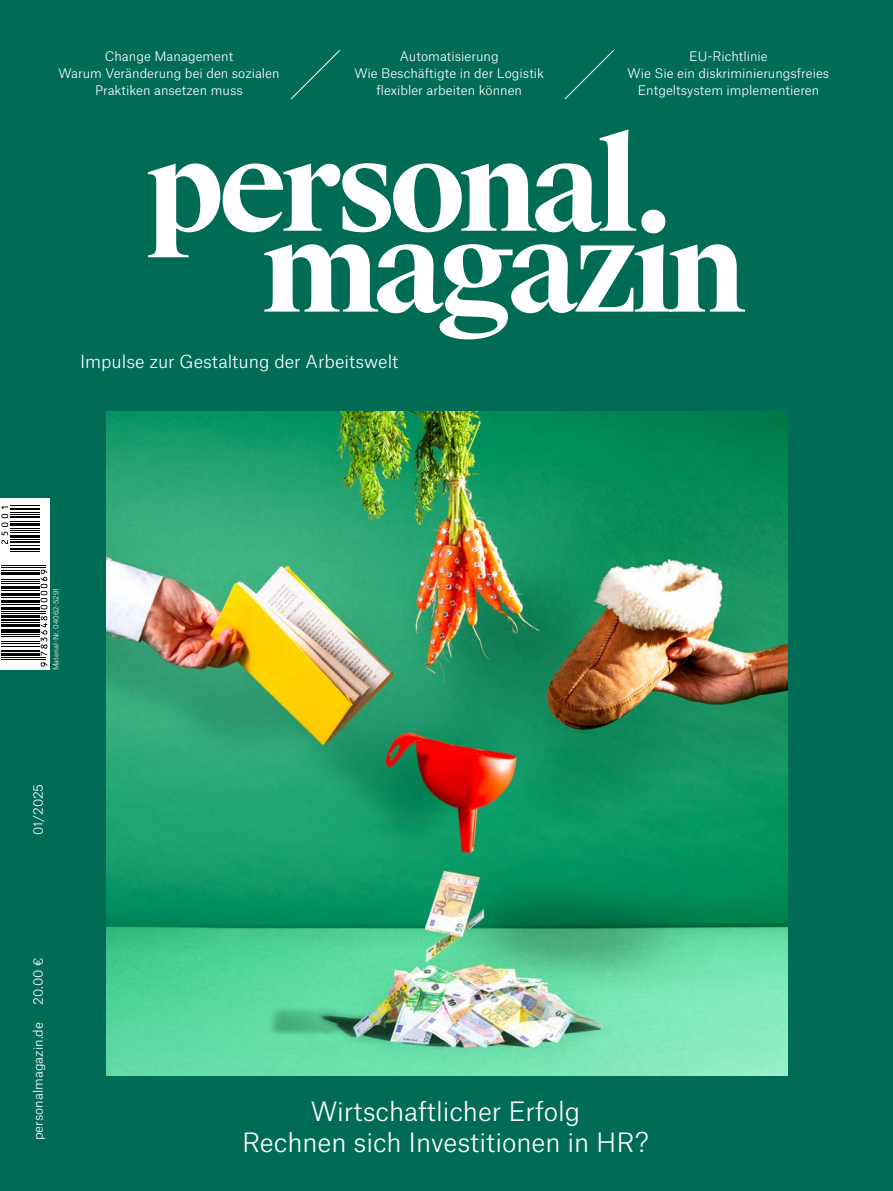
<style>
.page{position:relative;width:893px;height:1191px;background:#006c55}
.page>*{position:absolute;margin:0;border:0;box-sizing:border-box;transform-origin:0 0}
.t1{font:300 25.5px/31.5px "Atlas Grotesk";letter-spacing:-.005em;color:#fff;text-align:center}
.t2{font:300 17.25px "Atlas Grotesk";color:#fff}
.t3{font:300 12.6px/17px "Atlas Grotesk";color:#fff;text-align:center}
.t4{font:300 7.05px "Atlas Grotesk";color:#fff}
</style>
<div class="page">
<svg style="left:290px;top:50px;width:50px;height:50px"></svg>
<svg style="left:564px;top:50px;width:50px;height:50px"></svg>
<div style="left:0;top:498px;width:49px;height:172px;background:#fff"></div>
<hr style="left:1px;top:659px;width:39px;height:1px;background:#000">
<hr style="left:1px;top:657px;width:39px;height:1px;background:#000">
<hr style="left:1px;top:653px;width:39px;height:3px;background:#000">
<hr style="left:1px;top:650px;width:39px;height:2px;background:#000">
<hr style="left:1px;top:646px;width:39px;height:1px;background:#000">
<hr style="left:1px;top:643px;width:39px;height:1px;background:#000">
<hr style="left:1px;top:641px;width:39px;height:1px;background:#000">
<hr style="left:1px;top:636px;width:39px;height:1px;background:#000">
<hr style="left:1px;top:634px;width:39px;height:1px;background:#000">
<hr style="left:1px;top:629px;width:39px;height:4px;background:#000">
<hr style="left:1px;top:624px;width:39px;height:3px;background:#000">
<hr style="left:1px;top:622px;width:39px;height:1px;background:#000">
<hr style="left:1px;top:619px;width:39px;height:2px;background:#000">
<hr style="left:1px;top:615px;width:39px;height:3px;background:#000">
<hr style="left:1px;top:613px;width:39px;height:1px;background:#000">
<hr style="left:1px;top:611px;width:39px;height:1px;background:#000">
<hr style="left:1px;top:607px;width:39px;height:3px;background:#000">
<hr style="left:1px;top:604px;width:39px;height:1px;background:#000">
<hr style="left:1px;top:600px;width:39px;height:2px;background:#000">
<hr style="left:1px;top:597px;width:39px;height:1px;background:#000">
<hr style="left:1px;top:593px;width:39px;height:2px;background:#000">
<hr style="left:1px;top:590px;width:39px;height:1px;background:#000">
<hr style="left:1px;top:586px;width:39px;height:2px;background:#000">
<hr style="left:1px;top:583px;width:39px;height:1px;background:#000">
<hr style="left:1px;top:581px;width:39px;height:1px;background:#000">
<hr style="left:1px;top:579px;width:39px;height:1px;background:#000">
<hr style="left:1px;top:571px;width:39px;height:3px;background:#000">
<hr style="left:1px;top:569px;width:39px;height:1px;background:#000">
<hr style="left:1px;top:566px;width:39px;height:1px;background:#000">
<hr style="left:1px;top:564px;width:39px;height:1px;background:#000">
<svg style="left:1px;top:505px;width:39px;height:47px"></svg>
<svg style="left:40px;top:565px;width:7px;height:101px"></svg>
<svg style="left:264px;top:210px;width:481px;height:129px"></svg>
<svg style="left:148px;top:129px;width:488px;height:128px"></svg>
<img style="left:107px;top:412px;width:680px;height:663px">
<p class="t3" style="left:58px;top:46px;width:223px">Change Management<br>Warum Veränderung bei den sozialen<br>Praktiken ansetzen muss</p>
<p class="t3" style="left:628px;top:46px;width:203px">EU-Richtlinie<br>Wie Sie ein diskriminierungsfreies<br>Entgeltsystem implementieren</p>
<p class="t3" style="left:354px;top:46px;width:191px">Automatisierung<br>Wie Beschäftigte in der Logistik flexibler arbeiten können</p>
<h2 class="t2" style="left:80px;top:348px;width:320px">Impulse zur Gestaltung der Arbeitswelt</h2>
<p class="t4" style="left:50px;top:670px;width:84px;rotate:-90deg">Material-Nr. 04062-5291</p>
<p class="t3" style="left:28px;top:834px;width:52px;rotate:-90deg">01/2025</p>
<p class="t3" style="left:28px;top:1004px;width:48px;rotate:-90deg">20.00 €</p>
<p class="t3" style="left:28px;top:1140px;width:120px;rotate:-90deg">personalmagazin.de</p>
<h1 class="t1" style="left:242px;top:1092px;width:408px">Wirtschaftlicher Erfolg<br>Rechnen sich Investitionen in HR?</h1>
</div>
